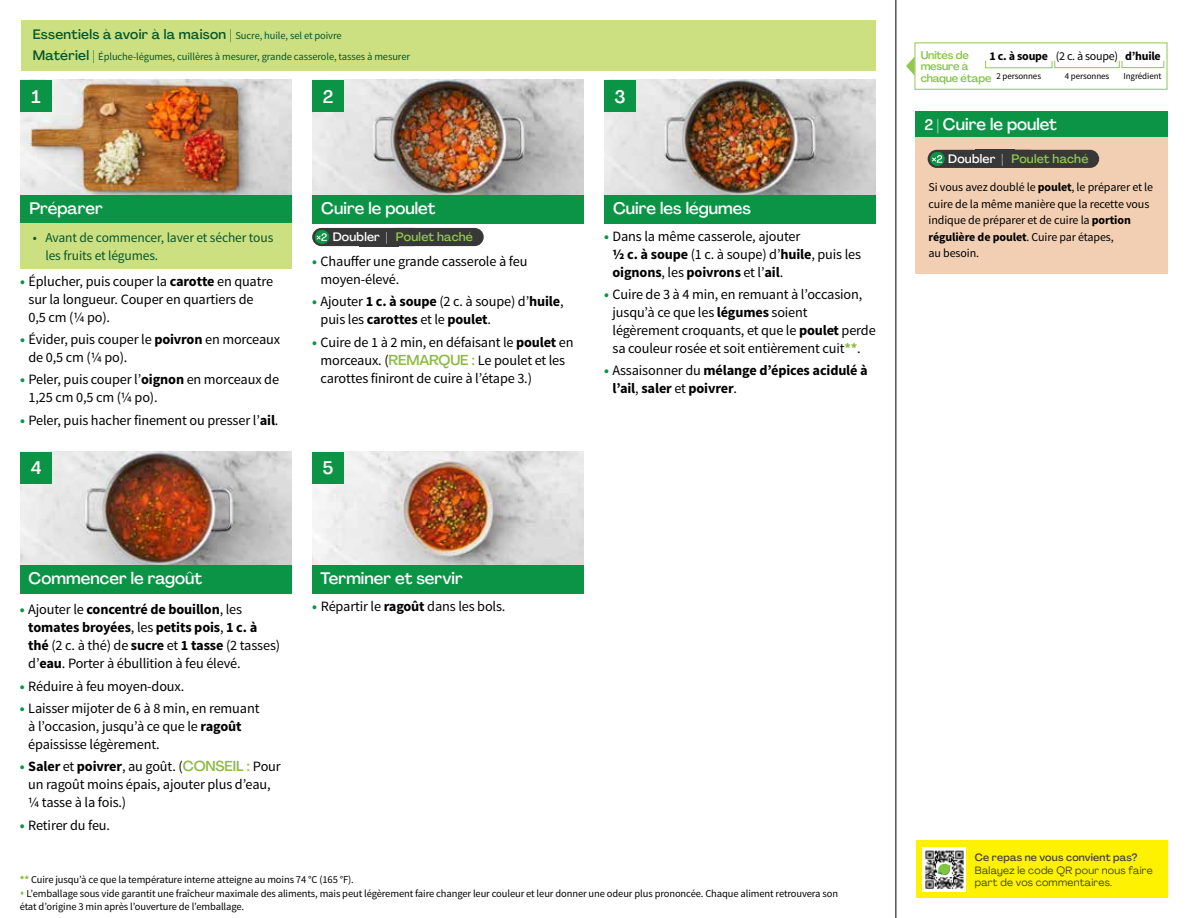
<style>
.page{position:relative;width:1188px;height:918px;background:#fff}
.page>*{position:absolute;margin:0;border:0;box-sizing:border-box;transform-origin:0 0}
.t1{font:500 18px "Agrandir";color:#fff}
.t2{font:500 16.5px "Agrandir";color:#fff}
.t3{font:14.25px/18px "Source Sans Pro";letter-spacing:-.01em;color:#000}
.t4{font:700 14.25px/18px "Source Sans Pro";letter-spacing:-.01em;color:#000}
.t5{font:13.5px/18px "Source Sans Pro";letter-spacing:-.01em;color:#05562c}
.t6{font:500 13.5px "Agrandir";letter-spacing:.02em;color:#05562c}
.t7{font:500 12.15px "Agrandir";letter-spacing:.02em;color:#91c84e}
.t8{font:12px/16.5px "Source Sans Pro";letter-spacing:-.01em;color:#000}
.t9{font:700 12px "Source Sans Pro";letter-spacing:-.02em;color:#000}
.t10{font:500 11.1px/11.7px "Agrandir";letter-spacing:-.015em;color:#82c341}
.t11{font:10.5px/13.5px "Source Sans Pro";letter-spacing:-.01em;color:#000}
.t12{font:10.5px "Source Sans Pro";letter-spacing:-.01em;color:#05562c}
.t13{font:10.5px/12.8px "Agrandir";letter-spacing:.02em;color:#414042}
.t14{font:500 10.5px "Agrandir";letter-spacing:.02em;color:#414042}
.t15{font:9px "Source Sans Pro";letter-spacing:-.01em;color:#000}
.s1{font-family:"Source Sans Pro";font-weight:400;font-size:10.5px}
.s2{font-family:"Agrandir";font-weight:500;font-size:13.5px}
.s3{font-weight:700;color:#0b9446}
.s4{font-weight:700}
.s5{color:#fff}
.s6{font-family:"Agrandir";font-weight:500;color:#8cba42}
.s7{font-weight:700;color:#8cba42}
.s8{color:#0b9446}
.s9{font-weight:400}
.s10{color:#8cba42}
.s11{font-size:15px}
</style>
<div class="page">
<img style="left:20px;top:452px;width:272px;height:113px">
<img style="left:312px;top:452px;width:272px;height:113px">
<img style="left:20px;top:80px;width:272px;height:115px">
<img style="left:312px;top:80px;width:272px;height:115px">
<img style="left:604px;top:80px;width:272px;height:115px">
<div style="left:312px;top:195px;width:272px;height:29px;background:#0b9446"></div>
<div style="left:20px;top:195px;width:272px;height:29px;background:#0b9446"></div>
<div style="left:20px;top:565px;width:272px;height:29px;background:#0b9446"></div>
<div style="left:312px;top:565px;width:272px;height:29px;background:#0b9446"></div>
<div style="left:604px;top:195px;width:272px;height:29px;background:#0b9446"></div>
<div style="left:21px;top:20px;width:855px;height:51px;background:#cde081"></div>
<div style="left:20px;top:224px;width:272px;height:45px;background:#cde081"></div>
<hr style="left:896px;top:0;width:1px;height:918px;background:#000">
<div style="left:20px;top:452px;width:32px;height:32px;background:#0b9446"></div>
<div style="left:20px;top:80px;width:32px;height:32px;background:#0b9446"></div>
<div style="left:312px;top:452px;width:32px;height:32px;background:#0b9446"></div>
<div style="left:312px;top:80px;width:32px;height:32px;background:#0b9446"></div>
<div style="left:604px;top:80px;width:32px;height:32px;background:#0b9446"></div>
<svg style="left:906px;top:56px;width:9px;height:20px"></svg>
<div style="left:915px;top:43px;width:252px;height:47px;border:1px solid #91c84e"></div>
<div style="left:985px;top:61px;width:67px;height:7px;border:1px solid #91c84e"></div>
<div style="left:1054px;top:60px;width:66px;height:8px;border:1px solid #91c84e"></div>
<div style="left:1122px;top:60px;width:42px;height:8px;border:1px solid #91c84e"></div>
<div style="left:916px;top:137px;width:252px;height:137px;background:#f2cfb3"></div>
<div style="left:916px;top:111px;width:252px;height:26px;background:#0b9446"></div>
<div style="left:312px;top:228px;width:111px;height:18px;background:#383839;border-radius:9px"></div>
<div style="left:315px;top:230px;width:14px;height:14px;background:#0b9446;border-radius:50%"></div>
<svg style="left:316px;top:232px;width:11px;height:11px"></svg>
<div style="left:387px;top:228px;width:97px;height:18px;background:#383839;border-radius:9px"></div>
<div style="left:928px;top:150px;width:110px;height:18px;background:#383839;border-radius:9px"></div>
<svg style="left:930px;top:152px;width:15px;height:14px"></svg>
<svg style="left:931px;top:153px;width:11px;height:11px"></svg>
<div style="left:1003px;top:150px;width:96px;height:18px;background:#383839;border-radius:9px"></div>
<div style="left:916px;top:840px;width:252px;height:58px;background:#fff200"></div>
<img style="left:923px;top:847px;width:43px;height:45px">
<svg style="left:938px;top:864px;width:13px;height:11px"></svg>
<p class="t6" style="left:33px;top:26px;width:310px">Essentiels à avoir à la maison | <span class="s1">Sucre, huile, sel et poivre</span></p>
<p class="t12" style="left:33px;top:50px;width:379px"><span class="s2">Matériel |</span> Épluche-légumes, cuillères à mesurer, grande casserole, tasses à mesurer</p>
<p class="t1" style="left:32px;top:86px;width:11px">1</p>
<p class="t1" style="left:323px;top:86px;width:12px">2</p>
<p class="t1" style="left:614px;top:85px;width:13px">3</p>
<p class="t2" style="left:29px;top:198px;width:75px">Préparer</p>
<p class="t2" style="left:321px;top:198px;width:116px">Cuire le poulet</p>
<p class="t2" style="left:613px;top:198px;width:139px">Cuire les légumes</p>
<p class="t5" style="left:45px;top:229px;width:229px;text-indent:-13px">• Avant de commencer, laver et sécher tous les fruits et légumes.</p>
<p class="t3" style="left:29px;top:273px;width:246px;text-indent:-9px"><span class="s3">•</span> Éplucher, puis couper la <span class="s4">carotte</span> en quatre sur la longueur. Couper en quartiers de<br>0,5 cm (¼ po).</p>
<p class="t3" style="left:29px;top:331px;width:253px;text-indent:-9px"><span class="s3">•</span> Évider, puis couper le <span class="s4">poivron</span> en morceaux de 0,5 cm (¼ po).</p>
<p class="t3" style="left:29px;top:371px;width:252px;text-indent:-9px"><span class="s3">•</span> Peler, puis couper l’<span class="s4">oignon</span> en morceaux de<br>1,25 cm 0,5 cm (¼ po).</p>
<p class="t3" style="left:20px;top:411px;width:260px"><span class="s3">•</span> Peler, puis hacher finement ou presser l’<span class="s4">ail</span>.</p>
<p class="t7" style="left:333px;top:230px;width:142px"><span class="s5">Doubler |</span> Poulet haché</p>
<p class="t3" style="left:321px;top:253px;width:208px;text-indent:-9px"><span class="s3">•</span> Chauffer une grande casserole à feu moyen-élevé.</p>
<p class="t3" style="left:321px;top:293px;width:244px;text-indent:-9px"><span class="s3">•</span> Ajouter <span class="s4">1 c. à soupe</span> (2 c. à soupe) d’<span class="s4">huile</span>, puis les <span class="s4">carottes</span> et le <span class="s4">poulet</span>.</p>
<p class="t3" style="left:321px;top:333px;width:255px;text-indent:-9px"><span class="s3">•</span> Cuire de 1 à 2 min, en défaisant le <span class="s4">poulet</span> en morceaux. (<span class="s6">REMARQUE :</span> Le poulet et les carottes finiront de cuire à l’étape 3.)</p>
<p class="t3" style="left:613px;top:227px;width:250px;text-indent:-9px"><span class="s3">•</span> Dans la même casserole, ajouter<br><span class="s4">½ c. à soupe</span> (1 c. à soupe) d’<span class="s4">huile</span>, puis les <span class="s4">oignons</span>, les <span class="s4">poivrons</span> et l’<span class="s4">ail</span>.</p>
<p class="t3" style="left:613px;top:285px;width:265px;text-indent:-9px"><span class="s3">•</span> Cuire de 3 à 4 min, en remuant à l’occasion, jusqu’à ce que les <span class="s4">légumes</span> soient légèrement croquants, et que le <span class="s4">poulet</span> perde sa couleur rosée et soit entièrement cuit<span class="s7">**</span>.</p>
<p class="t4" style="left:613px;top:362px;width:257px;text-indent:-9px"><span class="s8">•</span> <span class="s9">Assaisonner du</span> mélange d’épices acidulé à l’ail<span class="s9">,</span> saler <span class="s9">et</span> poivrer<span class="s9">.</span></p>
<p class="t1" style="left:31px;top:457px;width:12px">4</p>
<p class="t1" style="left:323px;top:457px;width:12px">5</p>
<p class="t2" style="left:29px;top:568px;width:175px">Commencer le ragoût</p>
<p class="t2" style="left:321px;top:568px;width:144px">Terminer et servir</p>
<p class="t3" style="left:28px;top:601px;width:253px;text-indent:-9px"><span class="s3">•</span> Ajouter le <span class="s4">concentré de bouillon</span>, les <span class="s4">tomates broyées</span>, les <span class="s4">petits pois</span>, <span class="s4">1 c. à thé</span> (2 c. à thé) de <span class="s4">sucre</span> et <span class="s4">1 tasse</span> (2 tasses) d’<span class="s4">eau</span>. Porter à ébullition à feu élevé.</p>
<p class="t3" style="left:20px;top:677px;width:166px"><span class="s3">•</span> Réduire à feu moyen-doux.</p>
<p class="t3" style="left:28px;top:700px;width:233px;text-indent:-9px"><span class="s3">•</span> Laisser mijoter de 6 à 8 min, en remuant à l’occasion, jusqu’à ce que le <span class="s4">ragoût </span>épaississe légèrement.</p>
<p class="t3" style="left:28px;top:758px;width:254px;text-indent:-9px"><span class="s3">•</span> <span class="s4">Saler</span> et <span class="s4">poivrer</span>, au goût. (<span class="s6">CONSEIL :</span> Pour un ragoût moins épais, ajouter plus d’eau, ¼ tasse à la fois.)</p>
<p class="t3" style="left:20px;top:816px;width:92px"><span class="s3">•</span> Retirer du feu.</p>
<p class="t3" style="left:312px;top:597px;width:195px"><span class="s3">•</span> Répartir le <span class="s4">ragoût</span> dans les bols.</p>
<p class="t11" style="left:20px;top:873px;width:336px"><span class="s7">**</span> Cuire jusqu’à ce que la température interne atteigne au moins 74 °C (165 °F).</p>
<p class="t11" style="left:20px;top:887px;width:820px"><span class="s10">▲</span> L’emballage sous vide garantit une fraîcheur maximale des aliments, mais peut légèrement faire changer leur couleur et leur donner une odeur plus prononcée. Chaque aliment retrouvera son état d’origine 3 min après l’ouverture de l’emballage.</p>
<p class="t10" style="left:921px;top:49px;width:72px">Unités de mesure à chaque étape</p>
<p class="t9" style="left:990px;top:48px;width:173px">1 c. à soupe <span class="s9">(2 c. à soupe)</span> d’huile</p>
<p class="t15" style="left:997px;top:70px;width:46px">2 personnes</p>
<p class="t15" style="left:1065px;top:70px;width:46px">4 personnes</p>
<p class="t15" style="left:1123px;top:70px;width:40px">Ingrédient</p>
<p class="t2" style="left:924px;top:114px;width:134px"><span class="s11">2 |</span> Cuire le poulet</p>
<p class="t7" style="left:948px;top:151px;width:142px"><span class="s5">Doubler |</span> Poulet haché</p>
<p class="t8" style="left:929px;top:179px;width:226px">Si vous avez doublé le <span class="s4">poulet</span>, le préparer et le cuire de la même manière que la recette vous indique de préparer et de cuire la <span class="s4">portion régulière de poulet</span>. Cuire par étapes,<br>au besoin.</p>
<p class="t14" style="left:975px;top:851px;width:164px">Ce repas ne vous convient pas?</p>
<p class="t13" style="left:975px;top:863px;width:179px">Balayez le code QR pour nous faire part de vos commentaires.</p>
</div>
